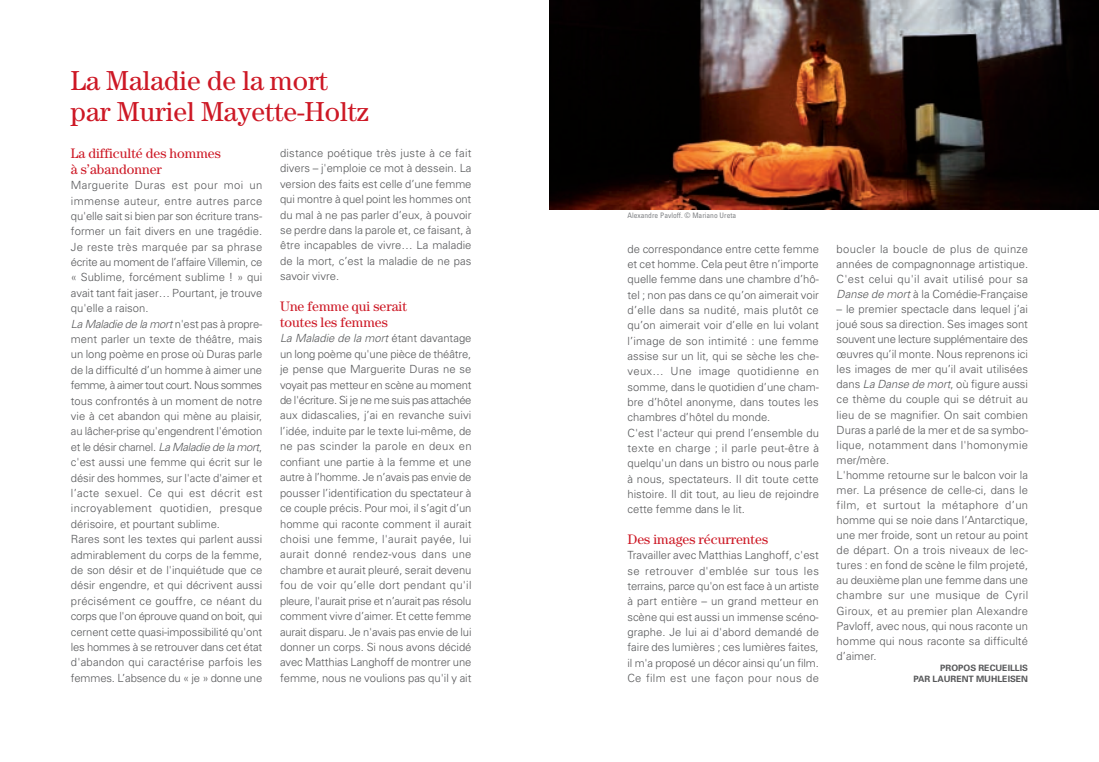
<style>
.page{position:relative;width:1099px;height:762px;background:#fff}
.page>*{position:absolute;margin:0;border:0;box-sizing:border-box;transform-origin:0 0}
.t1{font:27.5px/31.2px "Century Std";color:#cd1825}
.t2{font:13.75px/15.4px "Century Std";color:#cd1825}
.t3{font:300 11.25px/15.4px "Univers";color:#57585a;text-align:justify}
.t4{font:700 8.75px/11.4px "Univers";color:#57585a;text-align:right}
.t5{font:condensed 7.5px "Univers";color:#808285}
.s1{font-style:italic}
</style>
<div class="page">
<img style="left:549px;top:0;width:549px;height:209px">
<h1 class="t1" style="left:71px;top:67px;width:300px">La Maladie de la mort par Muriel Mayette-Holtz</h1>
<p class="t2" style="left:71px;top:147px;width:151px">La difficulté des hommes à s’abandonner</p>
<p class="t3" style="left:71px;top:178px;width:193px;text-align:left">Marguerite Duras est pour moi un immense auteur, entre autres parce qu'elle sait si bien par son écriture trans&shy;former un fait divers en une tragédie.<br>Je reste très marquée par sa phrase écrite au moment de l’affaire Villemin, ce « Sublime, forcément sublime ! » qui avait tant fait jaser… Pourtant, je trouve qu'elle a raison.<br><span class="s1">La Maladie de la mort</span> n'est pas à propre&shy;ment parler un texte de théâtre, mais un long poème en prose où Duras parle de la difficulté d’un homme à aimer une femme, à aimer tout court. Nous sommes tous confrontés à un moment de notre vie à cet abandon qui mène au plaisir, au lâcher-prise qu'engendrent l'émotion et le désir charnel. <span class="s1">La Maladie de la mort</span>, c'est aussi une femme qui écrit sur le désir des hommes, sur l'acte d'aimer et l’acte sexuel. Ce qui est décrit est incroyablement quotidien, presque dérisoire, et pourtant sublime.<br>Rares sont les textes qui parlent aussi admirablement du corps de la femme, de son désir et de l'inquiétude que ce désir engendre, et qui décrivent aussi précisément ce gouffre, ce néant du corps que l'on éprouve quand on boit, qui cernent cette quasi-impossibilité qu'ont les hommes à se retrouver dans cet état d'abandon qui caractérise parfois les femmes. L’absence du « je » donne une</p>
<p class="t3" style="left:280px;top:146px;width:193px">distance poétique très juste à ce fait divers – j'emploie ce mot à dessein. La version des faits est celle d’une femme qui montre à quel point les hommes ont du mal à ne pas parler d’eux, à pouvoir se perdre dans la parole et, ce faisant, à être incapables de vivre… La maladie de la mort, c’est la maladie de ne pas savoir vivre.</p>
<p class="t2" style="left:280px;top:300px;width:128px">Une femme qui serait toutes les femmes</p>
<p class="t3" style="left:280px;top:331px;width:193px"><span class="s1">La Maladie de la mort</span> étant davantage un long poème qu'une pièce de théâtre, je pense que Marguerite Duras ne se voyait pas metteur en scène au moment de l'écriture. Si je ne me suis pas attachée aux didascalies, j’ai en revanche suivi l’idée, induite par le texte lui-même, de ne pas scinder la parole en deux en confiant une partie à la femme et une autre à l’homme. Je n’avais pas envie de pousser l’identification du spectateur à ce couple précis. Pour moi, il s’agit d’un homme qui raconte comment il aurait choisi une femme, l'aurait payée, lui aurait donné rendez-vous dans une chambre et aurait pleuré, serait devenu fou de voir qu’elle dort pendant qu'il pleure, l'aurait prise et n’aurait pas résolu comment vivre d’aimer. Et cette femme aurait disparu. Je n'avais pas envie de lui donner un corps. Si nous avons décidé avec Matthias Langhoff de montrer une femme, nous ne voulions pas qu'il y ait</p>
<p class="t5" style="left:627px;top:213px;width:110px">Alexandre Pavloff. © Mariano Ureta</p>
<p class="t3" style="left:627px;top:242px;width:193px;text-align:left">de correspondance entre cette femme et cet homme. Cela peut être n’importe quelle femme dans une chambre d’hô&shy;tel ; non pas dans ce qu’on aimerait voir d’elle dans sa nudité, mais plutôt ce qu’on aimerait voir d’elle en lui volant l’image de son intimité : une femme assise sur un lit, qui se sèche les che&shy;veux… Une image quotidienne en somme, dans le quotidien d’une cham&shy;bre d’hôtel anonyme, dans toutes les chambres d’hôtel du monde.<br>C'est l'acteur qui prend l’ensemble du texte en charge ; il parle peut-être à quelqu'un dans un bistro ou nous parle à nous, spectateurs. Il dit toute cette histoire. Il dit tout, au lieu de rejoindre cette femme dans le lit.</p>
<p class="t2" style="left:627px;top:533px;width:142px">Des images récurrentes</p>
<p class="t3" style="left:627px;top:548px;width:193px">Travailler avec Matthias Langhoff, c'est se retrouver d'emblée sur tous les terrains, parce qu'on est face à un artiste à part entière – un grand metteur en scène qui est aussi un immense scéno&shy;graphe. Je lui ai d'abord demandé de faire des lumières ; ces lumières faites, il m'a proposé un décor ainsi qu’un film.<br>Ce film est une façon pour nous de</p>
<p class="t3" style="left:836px;top:242px;width:193px">boucler la boucle de plus de quinze années de compagnonnage artistique.<br>C'est celui qu'il avait utilisé pour sa <span class="s1">Danse de mort</span> à la Comédie-Française</p>
<p class="t3" style="left:836px;top:302px;width:193px;text-align:left">– le premier spectacle dans lequel j’ai joué sous sa direction. Ses images sont souvent une lecture supplémentaire des œuvres qu’il monte. Nous reprenons ici les images de mer qu’il avait utilisées dans <span class="s1">La Danse de mort</span>, où figure aussi ce thème du couple qui se détruit au lieu de se magnifier. On sait combien Duras a parlé de la mer et de sa symbo&shy;lique, notamment dans l'homonymie mer/mère.<br>L'homme retourne sur le balcon voir la mer. La présence de celle-ci, dans le film, et surtout la métaphore d’un homme qui se noie dans l’Antarctique, une mer froide, sont un retour au point de départ. On a trois niveaux de lec&shy;tures : en fond de scène le film projeté, au deuxième plan une femme dans une chambre sur une musique de Cyril Giroux, et au premier plan Alexandre Pavloff, avec nous, qui nous raconte un homme qui nous raconte sa difficulté d’aimer.</p>
<p class="t4" style="left:913px;top:663px;width:116px">PROPOS RECUEILLIS<br>PAR LAURENT MUHLEISEN</p>
</div>
